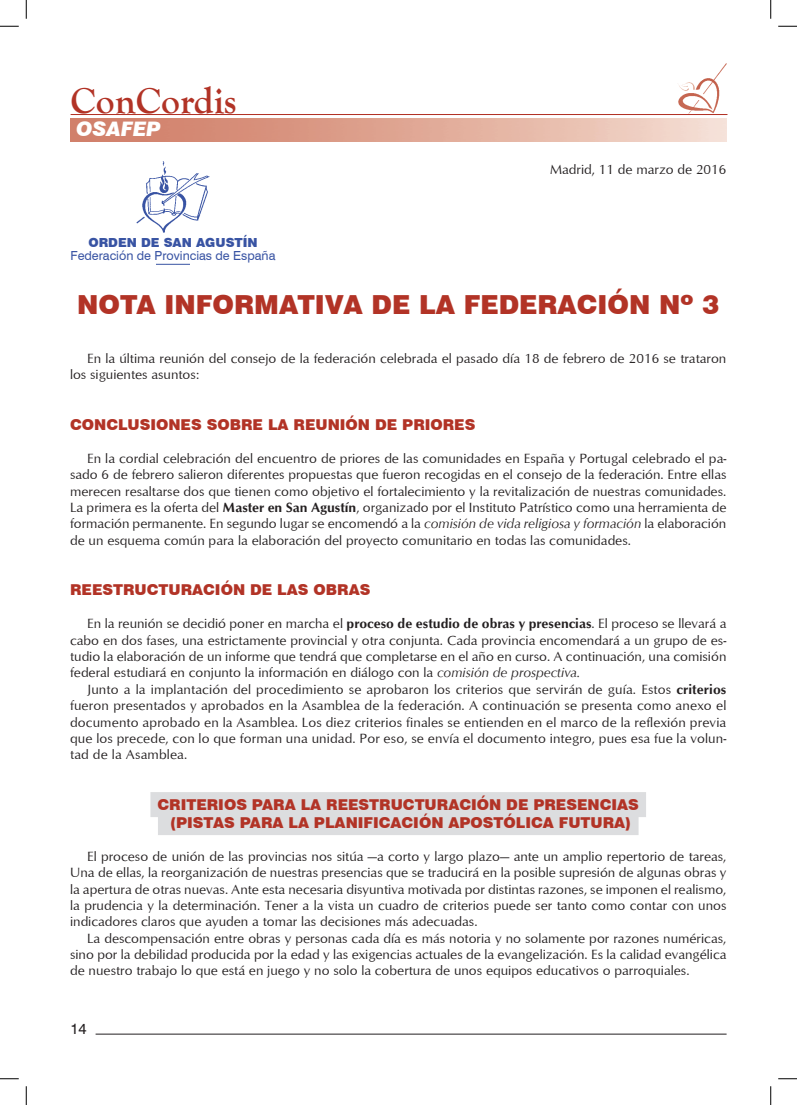
<style>
.page{position:relative;width:797px;height:1105px;background:#fff}
.page>*{position:absolute;margin:0;border:0;box-sizing:border-box;transform-origin:0 0}
.t1{font:700 37.5px "Goudy Old Style T";color:#b23326}
.TITULO{font:900 26.25px "Swiss 721 BT";color:#b23326}
.Subtítulo_1{font:italic 900 20px "Swiss 721 BT";color:#fff}
.ENTRADILLACONFILETE{font:900 15px "Swiss 721 BT";color:#b23326}
.ENTRADILLAS_ROJAS{font:900 15px "Swiss 721 BT";color:#b23326}
.t2{font:15px "Swiss 721 BT";color:#231f20}
.GENERAL_11_13_1{font:13.75px/16.4px "Optimum";color:#231f20;text-align:justify}
.PIE_FOTO{font:12.5px "Swiss 721 BT";color:#3853a3}
.PIE_FOTO-2{font:900 12.5px "Swiss 721 BT";color:#3853a3}
.s1{font-weight:700}
.s2{font-style:italic}
</style>
<div class="page">
<hr style="left:72px;top:114px;width:655px;height:1px;background:#b23326">
<img style="left:678px;top:63px;width:49px;height:51px">
<hr style="left:96px;top:1034px;width:630px;height:1px;background:#231f20">
<hr style="left:71px;top:114px;width:655px;height:1px;background:#b23326">
<img style="left:137px;top:161px;width:72px;height:71px">
<hr style="left:156px;top:264px;width:34px;height:1px;background:#3853a3">
<div style="left:150px;top:792px;width:496px;height:25px;background:#dcdddf"></div>
<div style="left:158px;top:810px;width:480px;height:25px;background:#dcdddf"></div>
<svg style="left:0;top:25px;width:19px;height:2px"></svg>
<svg style="left:778px;top:25px;width:19px;height:2px"></svg>
<svg style="left:0;top:1078px;width:19px;height:1px"></svg>
<svg style="left:778px;top:1078px;width:19px;height:1px"></svg>
<svg style="left:25px;top:0;width:2px;height:19px"></svg>
<svg style="left:25px;top:1086px;width:2px;height:19px"></svg>
<svg style="left:770px;top:0;width:1px;height:19px"></svg>
<svg style="left:770px;top:1086px;width:1px;height:19px"></svg>
<p class="t1" style="left:71px;top:80px;width:168px">ConCordis</p>
<p class="Subtítulo_1" style="left:76px;top:117px;width:86px">OSAFEP</p>
<p class="PIE_FOTO-2" style="left:88px;top:235px;width:171px">ORDEN DE SAN AGUSTÍN</p>
<p class="PIE_FOTO" style="left:71px;top:248px;width:206px">Federación de Provincias de España</p>
<p class="GENERAL_11_13_1" style="left:549px;top:161px;width:178px">Madrid, 11 de marzo de 2016</p>
<p class="TITULO" style="left:77px;top:289px;width:643px">NOTA INFORMATIVA DE LA FEDERACIÓN Nº 3</p>
<p class="GENERAL_11_13_1" style="left:70px;top:350px;width:657px;text-indent:17px">En la última reunión del consejo de la federación celebrada el pasado día 18 de febrero de 2016 se trataron los siguientes asuntos:</p>
<p class="ENTRADILLAS_ROJAS" style="left:70px;top:416px;width:407px">CONCLUSIONES SOBRE LA REUNIÓN DE PRIORES</p>
<p class="GENERAL_11_13_1" style="left:70px;top:450px;width:658px;text-indent:17px">En la cordial celebración del encuentro de priores de las comunidades en España y Portugal celebrado el pa&shy;sado 6 de febrero salieron diferentes propuestas que fueron recogidas en el consejo de la federación. Entre ellas merecen resaltarse dos que tienen como objetivo el fortalecimiento y la revitalización de nuestras comunidades.<br>La primera es la oferta del <span class="s1">Master en San Agustín</span>, organizado por el Instituto Patrístico como una herramienta de formación permanente. En segundo lugar se encomendó a la <span class="s2">comisión de vida religiosa y formación</span> la elaboración de un esquema común para la elaboración del proyecto comunitario en todas las comunidades.</p>
<p class="ENTRADILLAS_ROJAS" style="left:70px;top:581px;width:302px">REESTRUCTURACIÓN DE LAS OBRAS</p>
<p class="GENERAL_11_13_1" style="left:70px;top:615px;width:658px;text-indent:17px">En la reunión se decidió poner en marcha el <span class="s1">proceso de estudio de obras y presencias</span>. El proceso se llevará a cabo en dos fases, una estrictamente provincial y otra conjunta. Cada provincia encomendará a un grupo de es&shy;tudio la elaboración de un informe que tendrá que completarse en el año en curso. A continuación, una comisión federal estudiará en conjunto la información en diálogo con la <span class="s2">comisión de prospectiva.</span></p>
<p class="GENERAL_11_13_1" style="left:70px;top:680px;width:658px;text-indent:17px">Junto a la implantación del procedimiento se aprobaron los criterios que servirán de guía. Estos <span class="s1">criterios </span>fueron presentados y aprobados en la Asamblea de la federación. A continuación se presenta como anexo el documento aprobado en la Asamblea. Los diez criterios finales se entienden en el marco de la reflexión previa que los precede, con lo que forman una unidad. Por eso, se envía el documento integro, pues esa fue la volun&shy;tad de la Asamblea.</p>
<p class="ENTRADILLACONFILETE" style="left:157px;top:795px;width:483px">CRITERIOS PARA LA REESTRUCTURACIÓN DE PRESENCIAS</p>
<p class="ENTRADILLACONFILETE" style="left:170px;top:813px;width:463px">(PISTAS PARA LA PLANIFICACIÓN APOSTÓLICA FUTURA)</p>
<p class="GENERAL_11_13_1" style="left:70px;top:847px;width:658px;text-indent:17px">El proceso de unión de las provincias nos sitúa —a corto y largo plazo— ante un amplio repertorio de tareas, Una de ellas, la reorganización de nuestras presencias que se traducirá en la posible supresión de algunas obras y la apertura de otras nuevas. Ante esta necesaria disyuntiva motivada por distintas razones, se imponen el realismo, la prudencia y la determinación. Tener a la vista un cuadro de criterios puede ser tanto como contar con unos indicadores claros que ayuden a tomar las decisiones más adecuadas.</p>
<p class="GENERAL_11_13_1" style="left:70px;top:929px;width:658px;text-indent:17px">La descompensación entre obras y personas cada día es más notoria y no solamente por razones numéricas, sino por la debilidad producida por la edad y las exigencias actuales de la evangelización. Es la calidad evangélica de nuestro trabajo lo que está en juego y no solo la cobertura de unos equipos educativos o parroquiales.</p>
<p class="t2" style="left:70px;top:1019px;width:18px">14</p>
</div>
